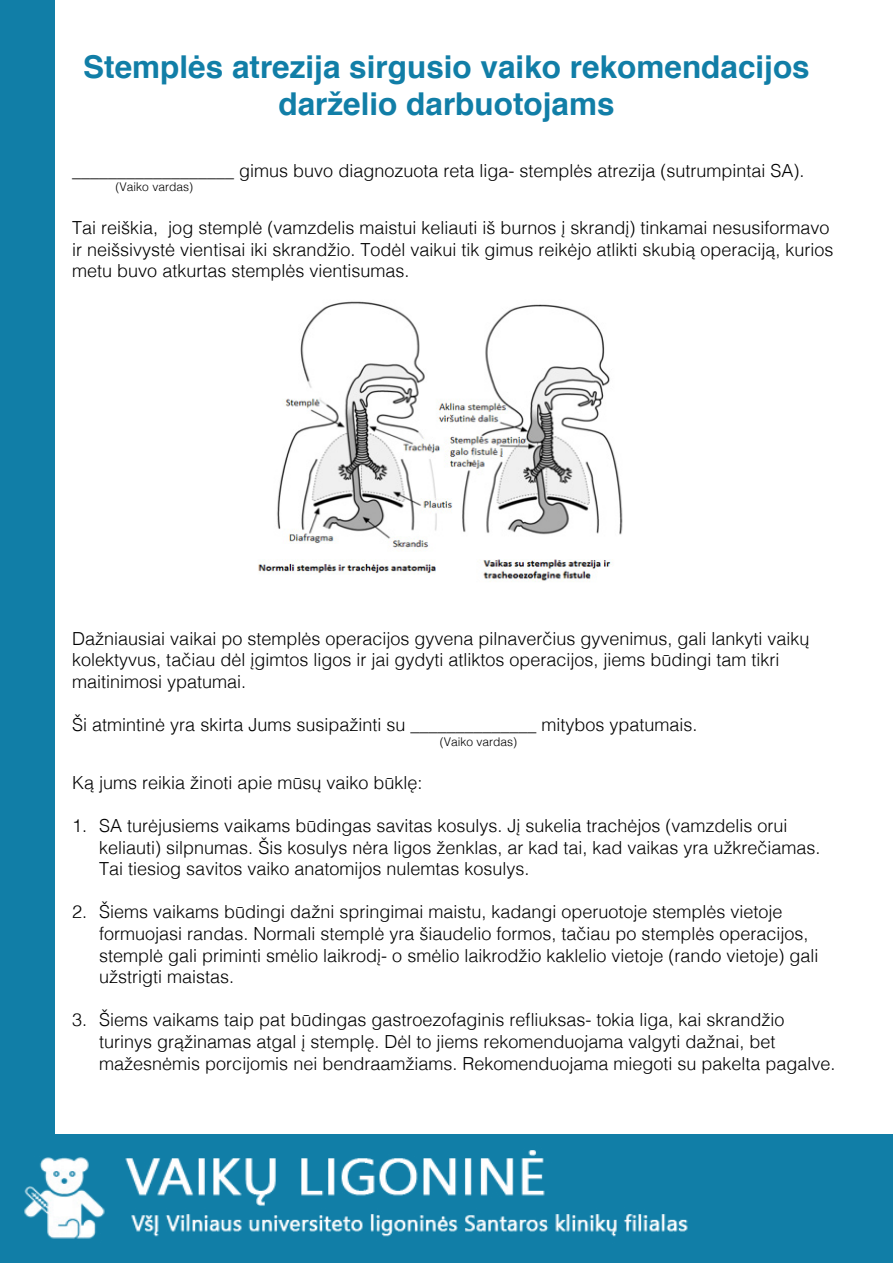
<style>
.page{position:relative;width:893px;height:1263px;background:#fff}
.page>*{position:absolute;margin:0;border:0;box-sizing:border-box;transform-origin:0 0}
.t1{font:700 31.5px/37.8px "Helvetica";color:#117ea7;text-align:center}
.t2{font:300 18px/21.6px "Helvetica";color:#000}
.t3{font:300 12px "Helvetica";color:#000}
</style>
<div class="page">
<div style="left:0;top:1134px;width:893px;height:129px;background:#117ea7"></div>
<div style="left:0;top:0;width:54px;height:1142px;background:#117ea7"></div>
<img style="left:25px;top:1150px;width:663px;height:89px">
<img style="left:258px;top:301px;width:365px;height:281px">
<h1 class="t1" style="left:83px;top:48px;width:728px">Stemplės atrezija sirgusio vaiko rekomendacijos darželio darbuotojams</h1>
<p class="t2" style="left:72px;top:158px;width:734px">__________________ gimus buvo diagnozuota reta liga- stemplės atrezija (sutrumpintai SA).</p>
<p class="t3" style="left:116px;top:177px;width:79px">(Vaiko vardas)</p>
<p class="t2" style="left:72px;top:216px;width:763px">Tai reiškia, jog stemplė (vamzdelis maistui keliauti iš burnos į skrandį) tinkamai nesusiformavo ir neišsivystė vientisai iki skrandžio. Todėl vaikui tik gimus reikėjo atlikti skubią operaciją, kurios metu buvo atkurtas stemplės vientisumas.</p>
<p class="t2" style="left:72px;top:626px;width:739px">Dažniausiai vaikai po stemplės operacijos gyvena pilnaverčius gyvenimus, gali lankyti vaikų kolektyvus, tačiau dėl įgimtos ligos ir jai gydyti atliktos operacijos, jiems būdingi tam tikri maitinimosi ypatumai.</p>
<p class="t2" style="left:72px;top:713px;width:627px">Ši atmintinė yra skirta Jums susipažinti su ______________ mitybos ypatumais.</p>
<p class="t3" style="left:440px;top:731px;width:79px">(Vaiko vardas)</p>
<p class="t2" style="left:72px;top:770px;width:352px">Ką jums reikia žinoti apie mūsų vaiko būklę:</p>
<p class="t2" style="left:99px;top:813px;width:723px;text-indent:-27px">1. SA turėjusiems vaikams būdingas savitas kosulys. Jį sukelia trachėjos (vamzdelis orui keliauti) silpnumas. Šis kosulys nėra ligos ženklas, ar kad tai, kad vaikas yra užkrečiamas.<br>Tai tiesiog savitos vaiko anatomijos nulemtas kosulys.</p>
<p class="t2" style="left:99px;top:900px;width:721px;text-indent:-27px">2. Šiems vaikams būdingi dažni springimai maistu, kadangi operuotoje stemplės vietoje formuojasi randas. Normali stemplė yra šiaudelio formos, tačiau po stemplės operacijos, stemplė gali priminti smėlio laikrodį- o smėlio laikrodžio kaklelio vietoje (rando vietoje) gali užstrigti maistas.</p>
<p class="t2" style="left:99px;top:1008px;width:738px;text-indent:-27px">3. Šiems vaikams taip pat būdingas gastroezofaginis refliuksas- tokia liga, kai skrandžio turinys grąžinamas atgal į stemplę. Dėl to jiems rekomenduojama valgyti dažnai, bet mažesnėmis porcijomis nei bendraamžiams. Rekomenduojama miegoti su pakelta pagalve.</p>
</div>
